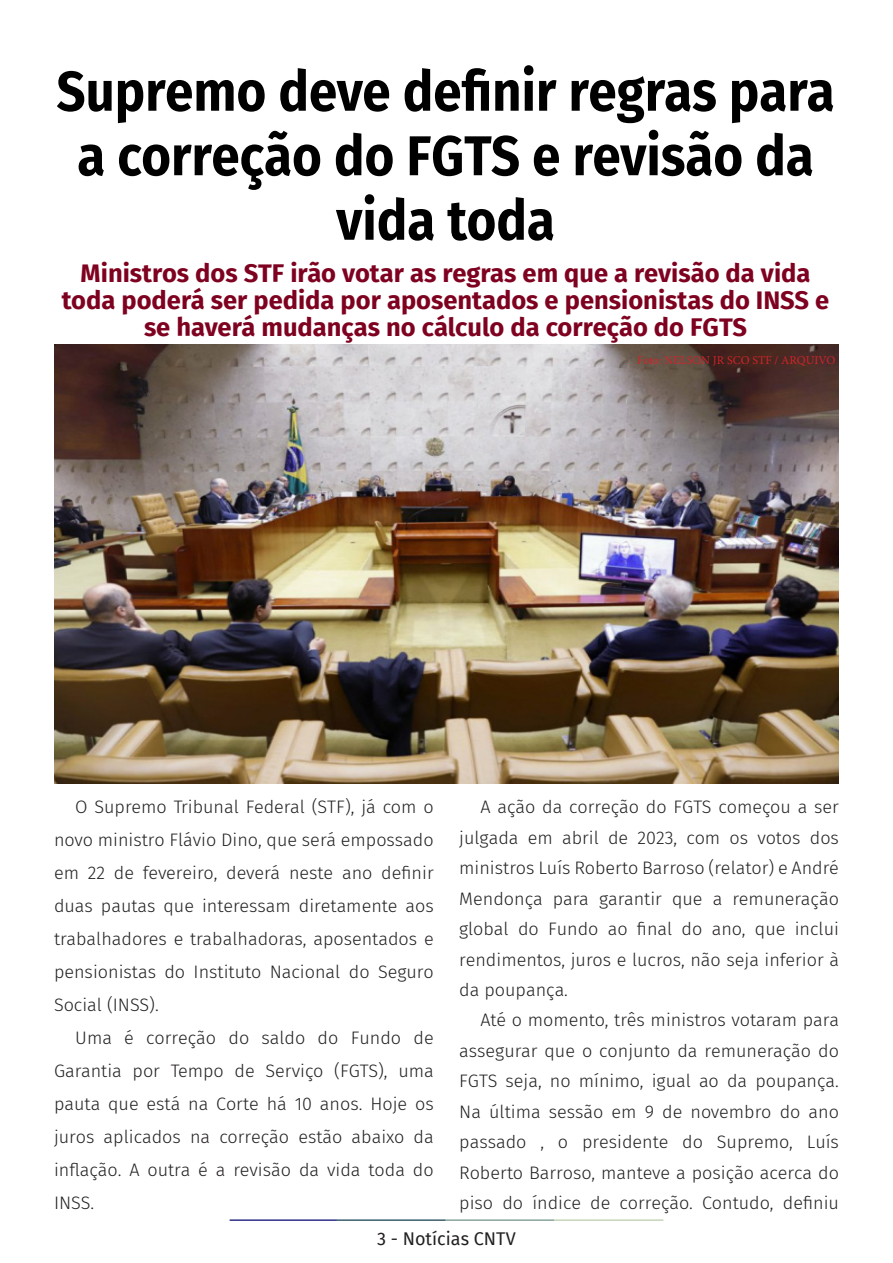
<style>
.page{position:relative;width:893px;height:1263px;background:#fff}
.page>*{position:absolute;margin:0;border:0;box-sizing:border-box;transform-origin:0 0}
.t1{font:700 56.1px/64.5px "Fira Sans";color:#000001;text-align:center;scale:.91 1}
.t2{font:700 25.5px/27px "Fira Sans";color:#7e0220;text-align:center}
.t3{font:300 18px/30.5px "Fira Sans";color:#231f20;text-align:justify}
.t4{font:18px "Fira Sans";color:#231f20}
.t5{font:12px "Minion Pro";color:#d1232a}
</style>
<div class="page">
<hr style="left:230px;top:1219px;width:107px;height:2px;background:#2f3088">
<hr style="left:337px;top:1219px;width:109px;height:2px;background:#3a5f6d">
<hr style="left:446px;top:1219px;width:109px;height:2px;background:#87a59a">
<hr style="left:555px;top:1219px;width:108px;height:2px;background:#c6d5b7">
<img style="left:54px;top:344px;width:785px;height:439px">
<p class="t1" style="left:56px;top:55px;width:857px">Supremo deve definir regras para a correção do FGTS e revisão da vida toda</p>
<p class="t2" style="left:62px;top:258px;width:769px">Ministros dos STF irão votar as regras em que a revisão da vida toda poderá ser pedida por aposentados e pensionistas do INSS e se haverá mudanças no cálculo da correção do FGTS</p>
<p class="t5" style="left:637px;top:352px;width:200px">Foto: NELSON JR SCO STF / ARQUIVO</p>
<p class="t3" style="left:54px;top:790px;width:381px;line-height:33px;text-indent:21px">O Supremo Tribunal Federal (STF), já com o novo ministro Flávio Dino, que será empossado em 22 de fevereiro, deverá neste ano definir duas pautas que interessam diretamente aos trabalhadores e trabalhadoras, aposentados e pensionistas do Instituto Nacional do Seguro Social (INSS).</p>
<p class="t3" style="left:54px;top:1021px;width:381px;line-height:33px;text-indent:21px">Uma é correção do saldo do Fundo de Garantia por Tempo de Serviço (FGTS), uma pauta que está na Corte há 10 anos. Hoje os juros aplicados na correção estão abaixo da inflação. A outra é a revisão da vida toda do INSS.</p>
<p class="t3" style="left:459px;top:792px;width:381px;text-indent:21px">A ação da correção do FGTS começou a ser julgada em abril de 2023, com os votos dos ministros Luís Roberto Barroso (relator) e André Mendonça para garantir que a remuneração global do Fundo ao final do ano, que inclui rendimentos, juros e lucros, não seja inferior à da poupança.</p>
<p class="t3" style="left:459px;top:1005px;width:381px;text-indent:21px">Até o momento, três ministros votaram para assegurar que o conjunto da remuneração do FGTS seja, no mínimo, igual ao da poupança.<br>Na última sessão em 9 de novembro do ano passado , o presidente do Supremo, Luís Roberto Barroso, manteve a posição acerca do piso do índice de correção. Contudo, definiu</p>
<p class="t4" style="left:377px;top:1225px;width:140px">3 - Notícias CNTV</p>
</div>
